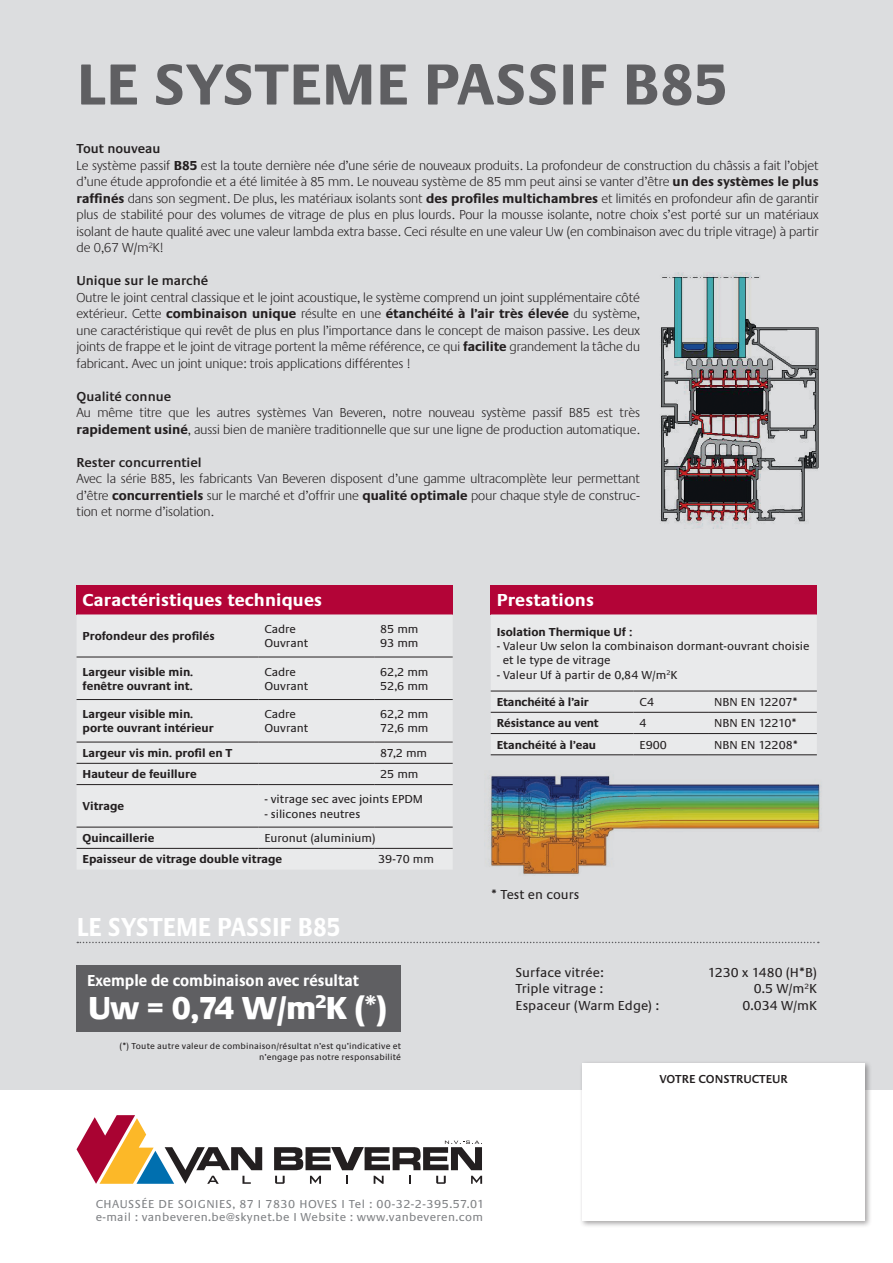
<style>
.page{position:relative;width:893px;height:1263px;background:#fff}
.page>*{position:absolute;margin:0;border:0;box-sizing:border-box;transform-origin:0 0}
.t1{font:700 60px "Praxis";color:#5f5f62}
.t2{font:800 33px "Praxis";color:#fff}
.t3{font:700 27px "Praxis";color:#fff;scale:.9 1}
.t4{font:700 18px "Praxis";letter-spacing:.01em;color:#fff}
.t5{font:700 16.5px "Praxis";color:#fff;scale:.92 1}
.t6{font:300 13.5px/16.5px "Praxis";color:#231f20}
.t7{font:13.5px "Praxis";letter-spacing:.005em;color:#231f20}
.t8{font:600 13.5px "Praxis";color:#231f20}
.t9{font:12px/14.4px "Praxis";color:#231f20}
.t10{font:700 12px/14.4px "Praxis";color:#231f20}
.t11{font:12px/13.5px "Praxis";letter-spacing:.035em;color:#808285}
.t12{font:600 12px "Praxis";color:#231f20}
.t13{font:9px/10.8px "Praxis";letter-spacing:.02em;color:#231f20;text-align:right}
.s1{font-weight:600}
.s2{font-weight:700}
</style>
<div class="page">
<div style="left:0;top:0;width:893px;height:1089px;background:#dcdddf"></div>
<div style="left:579px;top:1060px;width:293px;height:168px;background:#231f20;opacity:.4"></div>
<div style="left:583px;top:1063px;width:282px;height:157px;background:#fff"></div>
<svg style="left:77px;top:942px;width:742px;height:1px"></svg>
<div style="left:77px;top:965px;width:324px;height:67px;background:#5f5f62"></div>
<div style="left:77px;top:585px;width:376px;height:29px;background:#b30437"></div>
<div style="left:77px;top:614px;width:376px;height:255px;background:#e9eaeb"></div>
<hr style="left:77px;top:657px;width:181px;height:1px;background:#231f20">
<hr style="left:258px;top:657px;width:116px;height:1px;background:#231f20">
<hr style="left:374px;top:657px;width:79px;height:1px;background:#231f20">
<hr style="left:77px;top:699px;width:181px;height:1px;background:#231f20">
<hr style="left:258px;top:699px;width:116px;height:1px;background:#231f20">
<hr style="left:374px;top:699px;width:79px;height:1px;background:#231f20">
<hr style="left:77px;top:742px;width:181px;height:1px;background:#231f20">
<hr style="left:258px;top:742px;width:116px;height:1px;background:#231f20">
<hr style="left:374px;top:742px;width:79px;height:1px;background:#231f20">
<hr style="left:77px;top:848px;width:181px;height:1px;background:#231f20">
<hr style="left:258px;top:848px;width:116px;height:1px;background:#231f20">
<hr style="left:374px;top:848px;width:79px;height:1px;background:#231f20">
<hr style="left:77px;top:763px;width:181px;height:1px;background:#231f20">
<hr style="left:258px;top:763px;width:116px;height:1px;background:#231f20">
<hr style="left:374px;top:763px;width:79px;height:1px;background:#231f20">
<hr style="left:77px;top:784px;width:181px;height:1px;background:#231f20">
<hr style="left:258px;top:784px;width:116px;height:1px;background:#231f20">
<hr style="left:374px;top:784px;width:79px;height:1px;background:#231f20">
<hr style="left:77px;top:827px;width:181px;height:1px;background:#231f20">
<hr style="left:258px;top:827px;width:116px;height:1px;background:#231f20">
<hr style="left:374px;top:827px;width:79px;height:1px;background:#231f20">
<div style="left:491px;top:585px;width:326px;height:29px;background:#b30437"></div>
<div style="left:491px;top:614px;width:326px;height:140px;background:#e9eaeb"></div>
<hr style="left:491px;top:691px;width:143px;height:1px;background:#231f20">
<hr style="left:634px;top:691px;width:74px;height:1px;background:#231f20">
<hr style="left:708px;top:691px;width:109px;height:1px;background:#231f20">
<hr style="left:491px;top:712px;width:143px;height:1px;background:#231f20">
<hr style="left:634px;top:712px;width:74px;height:1px;background:#231f20">
<hr style="left:708px;top:712px;width:109px;height:1px;background:#231f20">
<hr style="left:491px;top:733px;width:143px;height:1px;background:#231f20">
<hr style="left:634px;top:733px;width:74px;height:1px;background:#231f20">
<hr style="left:708px;top:733px;width:109px;height:1px;background:#231f20">
<hr style="left:491px;top:754px;width:143px;height:1px;background:#231f20">
<hr style="left:634px;top:754px;width:74px;height:1px;background:#231f20">
<hr style="left:708px;top:754px;width:109px;height:1px;background:#231f20">
<img style="left:489px;top:775px;width:331px;height:100px">
<svg style="left:274px;top:1140px;width:208px;height:30px"></svg>
<svg style="left:77px;top:1115px;width:185px;height:69px"></svg>
<svg style="left:275px;top:1176px;width:10px;height:8px"></svg>
<svg style="left:310px;top:1176px;width:11px;height:8px"></svg>
<svg style="left:346px;top:1176px;width:2px;height:8px"></svg>
<svg style="left:374px;top:1176px;width:10px;height:8px"></svg>
<svg style="left:409px;top:1176px;width:2px;height:8px"></svg>
<svg style="left:436px;top:1176px;width:10px;height:8px"></svg>
<svg style="left:471px;top:1176px;width:11px;height:8px"></svg>
<img style="left:660px;top:273px;width:159px;height:256px">
<h1 class="t1" style="left:77px;top:52px;width:653px">LE SYSTEME PASSIF B85</h1>
<p class="t6" style="left:77px;top:141px;width:743px"><span class="s1">Tout nouveau<br></span>Le système passif <span class="s2">B85</span> est la toute dernière née d’une série de nouveaux produits. La profondeur de construction du châssis a fait l’objet d’une étude approfondie et a été limitée à 85 mm. Le nouveau système de 85 mm peut ainsi se vanter d’être <span class="s2">un des systèmes le plus raffinés</span> dans son segment. De plus, les matériaux isolants sont <span class="s2">des profiles multichambres</span> et limités en profondeur afin de garantir plus de stabilité pour des volumes de vitrage de plus en plus lourds. Pour la mousse isolante, notre choix s’est porté sur un matériaux isolant de haute qualité avec une valeur lambda extra basse. Ceci résulte en une valeur Uw (en combinaison avec du triple vitrage) à partir de 0,67 W/m<sup>2</sup>K!</p>
<p class="t8" style="left:77px;top:273px;width:133px">Unique sur le marché</p>
<p class="t6" style="left:77px;top:289px;width:565px;text-align:justify">Outre le joint central classique et le joint acoustique, le système comprend un joint supplémentaire côté extérieur. Cette <span class="s2">combinaison unique</span> résulte en une <span class="s2">étanchéité à l’air très élevée</span> du système, une caractéristique qui revêt de plus en plus l’importance dans le concept de maison passive. Les deux joints de frappe et le joint de vitrage portent la même référence, ce qui <span class="s2">facilite</span> grandement la tâche du fabricant. Avec un joint unique: trois applications différentes !</p>
<p class="t8" style="left:77px;top:389px;width:96px">Qualité connue</p>
<p class="t6" style="left:77px;top:405px;width:565px">Au même titre que les autres systèmes Van Beveren, notre nouveau système passif B85 est très <span class="s2">rapidement usiné</span>, aussi bien de manière traditionnelle que sur une ligne de production automatique.</p>
<p class="t8" style="left:77px;top:455px;width:127px">Rester concurrentiel</p>
<p class="t6" style="left:77px;top:471px;width:565px;text-align:justify">Avec la série B85, les fabricants Van Beveren disposent d’une gamme ultracomplète leur permettant d’être <span class="s2">concurrentiels</span> sur le marché et d’offrir une <span class="s2">qualité optimale</span> pour chaque style de construc&shy;tion et norme d’isolation.</p>
<h3 class="t4" style="left:83px;top:590px;width:241px">Caractéristiques techniques</h3>
<p class="t10" style="left:83px;top:629px;width:134px">Profondeur des profilés</p>
<p class="t9" style="left:264px;top:622px;width:45px">Cadre<br>Ouvrant</p>
<p class="t9" style="left:380px;top:622px;width:40px">85 mm<br>93 mm</p>
<p class="t10" style="left:83px;top:665px;width:112px">Largeur visible min. fenêtre ouvrant int.</p>
<p class="t9" style="left:264px;top:665px;width:45px">Cadre<br>Ouvrant</p>
<p class="t9" style="left:380px;top:665px;width:50px">62,2 mm<br>52,6 mm</p>
<p class="t10" style="left:83px;top:707px;width:133px">Largeur visible min. porte ouvrant intérieur</p>
<p class="t9" style="left:264px;top:707px;width:45px">Cadre<br>Ouvrant</p>
<p class="t9" style="left:380px;top:707px;width:50px">62,2 mm<br>72,6 mm</p>
<p class="t10" style="left:83px;top:746px;width:152px">Largeur vis min. profil en T</p>
<p class="t9" style="left:380px;top:746px;width:48px">87,2 mm</p>
<p class="t10" style="left:83px;top:767px;width:116px">Hauteur de feuillure</p>
<p class="t9" style="left:380px;top:767px;width:40px">25 mm</p>
<p class="t10" style="left:83px;top:799px;width:43px">Vitrage</p>
<p class="t9" style="left:264px;top:792px;width:160px">- vitrage sec avec joints EPDM</p>
<p class="t9" style="left:264px;top:807px;width:97px">- silicones neutres</p>
<p class="t10" style="left:83px;top:831px;width:73px">Quincaillerie</p>
<p class="t9" style="left:264px;top:831px;width:113px">Euronut (aluminium)</p>
<p class="t10" style="left:83px;top:852px;width:201px">Epaisseur de vitrage double vitrage</p>
<p class="t9" style="left:378px;top:852px;width:57px">39-70 mm</p>
<h3 class="t3" style="left:77px;top:912px;width:295px">LE SYSTEME PASSIF B85</h3>
<p class="t5" style="left:87px;top:972px;width:297px">Exemple de combinaison avec résultat</p>
<h2 class="t2" style="left:89px;top:990px;width:299px">Uw = 0,74 W/m<sup>2</sup>K (*)</h2>
<p class="t13" style="left:120px;top:1041px;width:283px">(*) Toute autre valeur de combinaison/résultat n’est qu’indicative et n’engage pas notre responsabilité</p>
<h3 class="t4" style="left:497px;top:590px;width:99px">Prestations</h3>
<p class="t10" style="left:497px;top:625px;width:137px">Isolation Thermique Uf :</p>
<p class="t9" style="left:503px;top:639px;width:308px;text-indent:-6px">- Valeur Uw selon la combinaison dormant-ouvrant choisie et le type de vitrage</p>
<p class="t9" style="left:497px;top:668px;width:182px">- Valeur Uf à partir de 0,84 W/m<sup>2</sup>K</p>
<p class="t10" style="left:497px;top:695px;width:94px">Etanchéité à l’air</p>
<p class="t9" style="left:640px;top:695px;width:16px">C4</p>
<p class="t9" style="left:714px;top:695px;width:85px">NBN EN 12207*</p>
<p class="t10" style="left:497px;top:716px;width:104px">Résistance au vent</p>
<p class="t9" style="left:640px;top:716px;width:9px">4</p>
<p class="t9" style="left:714px;top:716px;width:84px">NBN EN 12210*</p>
<p class="t10" style="left:497px;top:738px;width:101px">Etanchéité à l’eau</p>
<p class="t9" style="left:640px;top:738px;width:29px">E900</p>
<p class="t9" style="left:714px;top:738px;width:86px">NBN EN 12208*</p>
<p class="t7" style="left:491px;top:887px;width:90px">* Test en cours</p>
<p class="t7" style="left:515px;top:965px;width:90px">Surface vitrée:</p>
<p class="t7" style="left:708px;top:965px;width:111px">1230 x 1480 (H*B)</p>
<p class="t7" style="left:515px;top:981px;width:89px">Triple vitrage :</p>
<p class="t7" style="left:754px;top:981px;width:65px">0.5 W/m<sup>2</sup>K</p>
<p class="t7" style="left:515px;top:998px;width:145px">Espaceur (Warm Edge) :</p>
<p class="t7" style="left:742px;top:998px;width:76px">0.034 W/mK</p>
<p class="t12" style="left:659px;top:1073px;width:130px">VOTRE CONSTRUCTEUR</p>
<p class="t11" style="left:96px;top:1197px;width:390px">CHAUSSÉE DE SOIGNIES, 87 I 7830 HOVES I Tel : 00-32-2-395.57.01 e-mail : vanbeveren.be@skynet.be I Website : www.vanbeveren.com</p>
</div>
